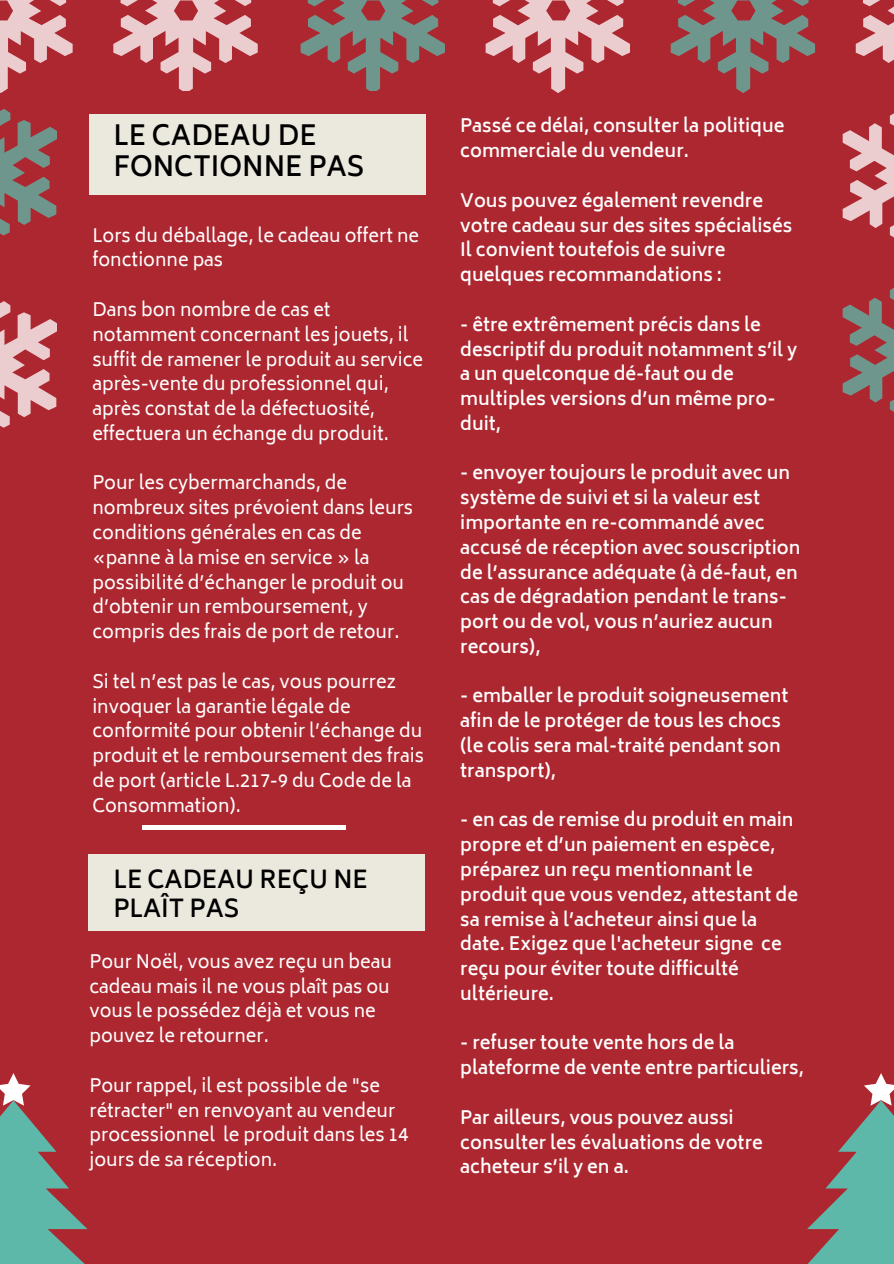
<style>
.page{position:relative;width:894px;height:1264px;background:#fff}
.page>*{position:absolute;margin:0;border:0;box-sizing:border-box;transform-origin:0 0}
.t1{font:600 27px/30.5px "Biryani";color:#000}
.t2{font:600 24px/29.2px "Biryani";color:#000}
.t3{font:600 18px/24.8px "Biryani";color:#fff}
.t4{font:18px/24.8px "Biryani";color:#fff}
</style>
<div class="page">
<div style="left:0;top:0;width:893px;height:1263px;background:#ad2730"></div>
<svg style="left:300px;top:0;width:145px;height:91px"></svg>
<svg style="left:485px;top:0;width:145px;height:93px"></svg>
<svg style="left:670px;top:0;width:145px;height:93px"></svg>
<svg style="left:113px;top:0;width:145px;height:91px"></svg>
<svg style="left:842px;top:0;width:51px;height:237px"></svg>
<svg style="left:0;top:0;width:73px;height:236px"></svg>
<svg style="left:0;top:301px;width:57px;height:127px"></svg>
<svg style="left:842px;top:288px;width:51px;height:123px"></svg>
<svg style="left:0;top:1073px;width:87px;height:190px"></svg>
<svg style="left:807px;top:1073px;width:86px;height:190px"></svg>
<div style="left:67px;top:92px;width:381px;height:126px;background:#ad2730"></div>
<div style="left:89px;top:114px;width:336px;height:81px;background:#ebe8dd"></div>
<div style="left:88px;top:854px;width:336px;height:76px;background:#ebe8dd"></div>
<hr style="left:142px;top:825px;width:204px;height:4px;background:#fff">
<h1 class="t1" style="left:113px;top:121px;width:252px">LE CADEAU DE<br>FONCTIONNE PAS</h1>
<p class="t3" style="left:460px;top:114px;width:325px">Passé ce délai, consulter la politique commerciale du vendeur.</p>
<p class="t3" style="left:460px;top:188px;width:333px">Vous pouvez également revendre votre cadeau sur des sites spécialisés<br>Il convient toutefois de suivre quelques recommandations :</p>
<p class="t3" style="left:460px;top:312px;width:338px">- être extrêmement précis dans le descriptif du produit notamment s’il y a un quelconque dé-faut ou de multiples versions d’un même pro&shy;duit,</p>
<p class="t3" style="left:460px;top:461px;width:341px">- envoyer toujours le produit avec un système de suivi et si la valeur est importante en re-commandé avec accusé de réception avec souscription de l’assurance adéquate (à dé-faut, en cas de dégradation pendant le trans&shy;port ou de vol, vous n’auriez aucun recours),</p>
<p class="t3" style="left:460px;top:684px;width:329px">- emballer le produit soigneusement afin de le protéger de tous les chocs (le colis sera mal-traité pendant son transport),</p>
<p class="t3" style="left:460px;top:807px;width:339px">- en cas de remise du produit en main propre et d’un paiement en espèce, préparez un reçu mentionnant le produit que vous vendez, attestant de sa remise à l’acheteur ainsi que la date. Exigez que l'acheteur signe ce reçu pour éviter toute difficulté ultérieure.</p>
<p class="t3" style="left:460px;top:1030px;width:345px">- refuser toute vente hors de la plateforme de vente entre particuliers,</p>
<p class="t3" style="left:460px;top:1105px;width:304px">Par ailleurs, vous pouvez aussi consulter les évaluations de votre acheteur s’il y en a.</p>
<p class="t4" style="left:92px;top:223px;width:328px">Lors du déballage, le cadeau offert ne fonctionne pas</p>
<p class="t4" style="left:92px;top:297px;width:332px">Dans bon nombre de cas et notamment concernant les jouets, il suffit de ramener le produit au service après-vente du professionnel qui, après constat de la défectuosité, effectuera un échange du produit.</p>
<p class="t4" style="left:92px;top:471px;width:322px">Pour les cybermarchands, de nombreux sites prévoient dans leurs conditions générales en cas de «panne à la mise en service » la possibilité d’échanger le produit ou d’obtenir un remboursement, y compris des frais de port de retour.</p>
<p class="t4" style="left:92px;top:669px;width:333px">Si tel n’est pas le cas, vous pourrez invoquer la garantie légale de conformité pour obtenir l’échange du produit et le remboursement des frais de port (article L.217-9 du Code de la<br>Consommation).</p>
<h2 class="t2" style="left:113px;top:864px;width:256px">LE CADEAU REÇU NE<br>PLAÎT PAS</h2>
<p class="t4" style="left:89px;top:949px;width:304px">Pour Noël, vous avez reçu un beau cadeau mais il ne vous plaît pas ou vous le possédez déjà et vous ne pouvez le retourner.</p>
<p class="t4" style="left:89px;top:1073px;width:320px">Pour rappel, il est possible de "se rétracter" en renvoyant au vendeur processionnel le produit dans les 14 jours de sa réception.</p>
</div>
